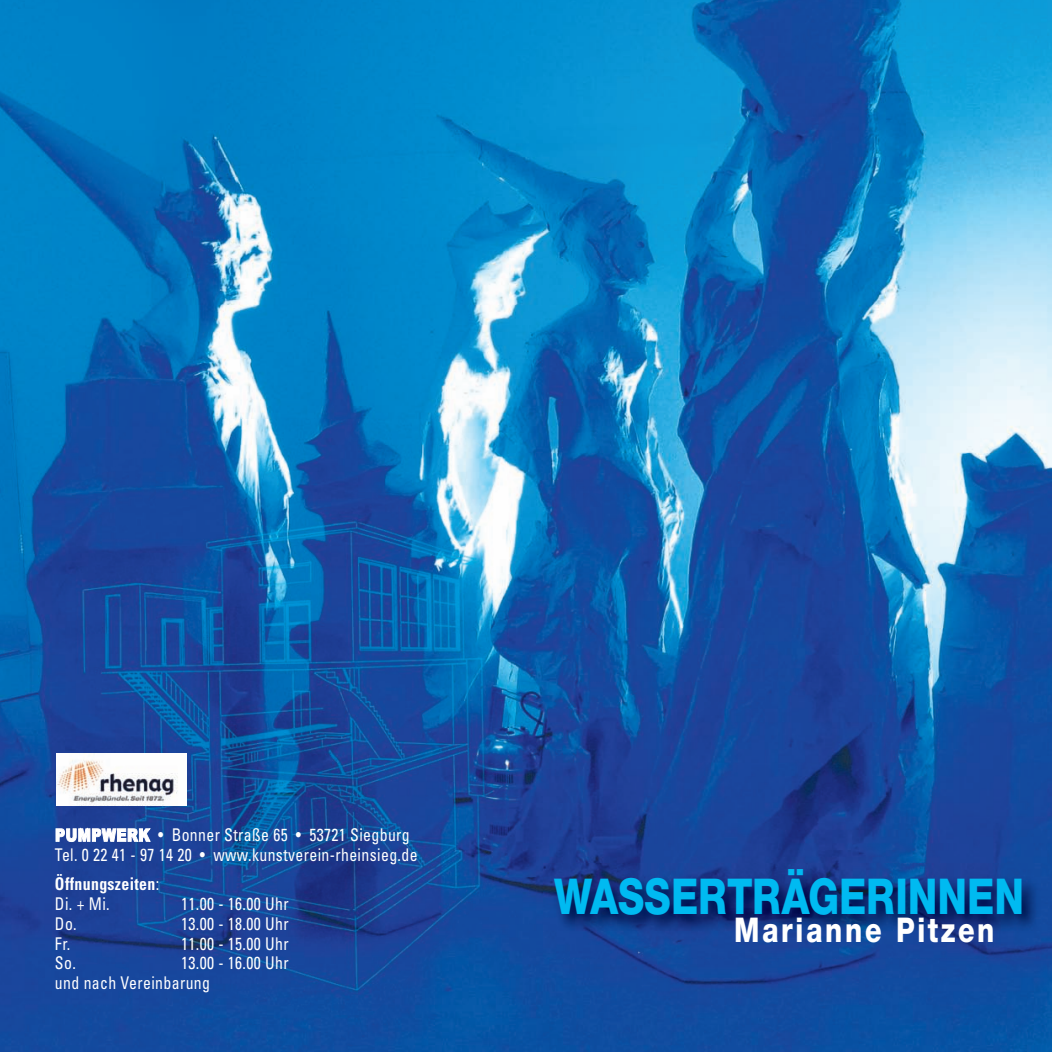
<style>
.page{position:relative;width:1052px;height:1052px;background:#fff}
.page>*{position:absolute;margin:0;border:0;box-sizing:border-box;transform-origin:0 0}
.t1{font:800 53.02px "Nimbus Sans Novus T";color:#00baf1;scale:.8 1}
.t2{font:800 36.57px "Nimbus Sans Novus T";letter-spacing:.1em;color:#fff;scale:.8 1}
.t3{font:condensed 17.5px/19.8px "Univers";letter-spacing:.025em;color:#fff;scale:.9 1}
.t4{font:700 condensed 17.5px/19.8px "Univers";letter-spacing:.025em;color:#fff;scale:.9 1}
.s1{font-family:"Arial";font-weight:900;font-stretch:normal}
.s2{font-weight:400}
</style>
<div class="page">
<img style="left:0;top:0;width:1052px;height:1052px">
<img style="left:76px;top:419px;width:431px;height:596px">
<img style="left:57px;top:753px;width:129px;height:52px">
<img style="left:543px;top:864px;width:509px;height:94px">
<p class="t3" style="left:55px;top:827px;width:404px"><span class="s1">PUMPWERK</span> • Bonner Straße 65 • 53721 Siegburg<br>Tel. 0 22 41 - 97 14 20 • www.kunstverein-rheinsieg.de</p>
<p class="t4" style="left:55px;top:876px;width:117px">Öffnungszeiten<span class="s2">:<br>Di. + Mi.</span></p>
<p class="t3" style="left:181px;top:895px;width:121px">11.00 - 16.00 Uhr</p>
<p class="t3" style="left:55px;top:915px;width:26px">Do.</p>
<p class="t3" style="left:181px;top:915px;width:121px">13.00 - 18.00 Uhr</p>
<p class="t3" style="left:55px;top:935px;width:19px">Fr.</p>
<p class="t3" style="left:181px;top:935px;width:121px">11.00 - 15.00 Uhr</p>
<p class="t3" style="left:55px;top:954px;width:25px">So.</p>
<p class="t3" style="left:55px;top:954px;width:261px;text-indent:126px">13.00 - 16.00 Uhr und nach Vereinbarung</p>
<h1 class="t1" style="left:554px;top:879px;width:589px">WASSERTRÄGERINNEN</h1>
<h2 class="t2" style="left:734px;top:917px;width:327px">Marianne Pitzen</h2>
</div>
